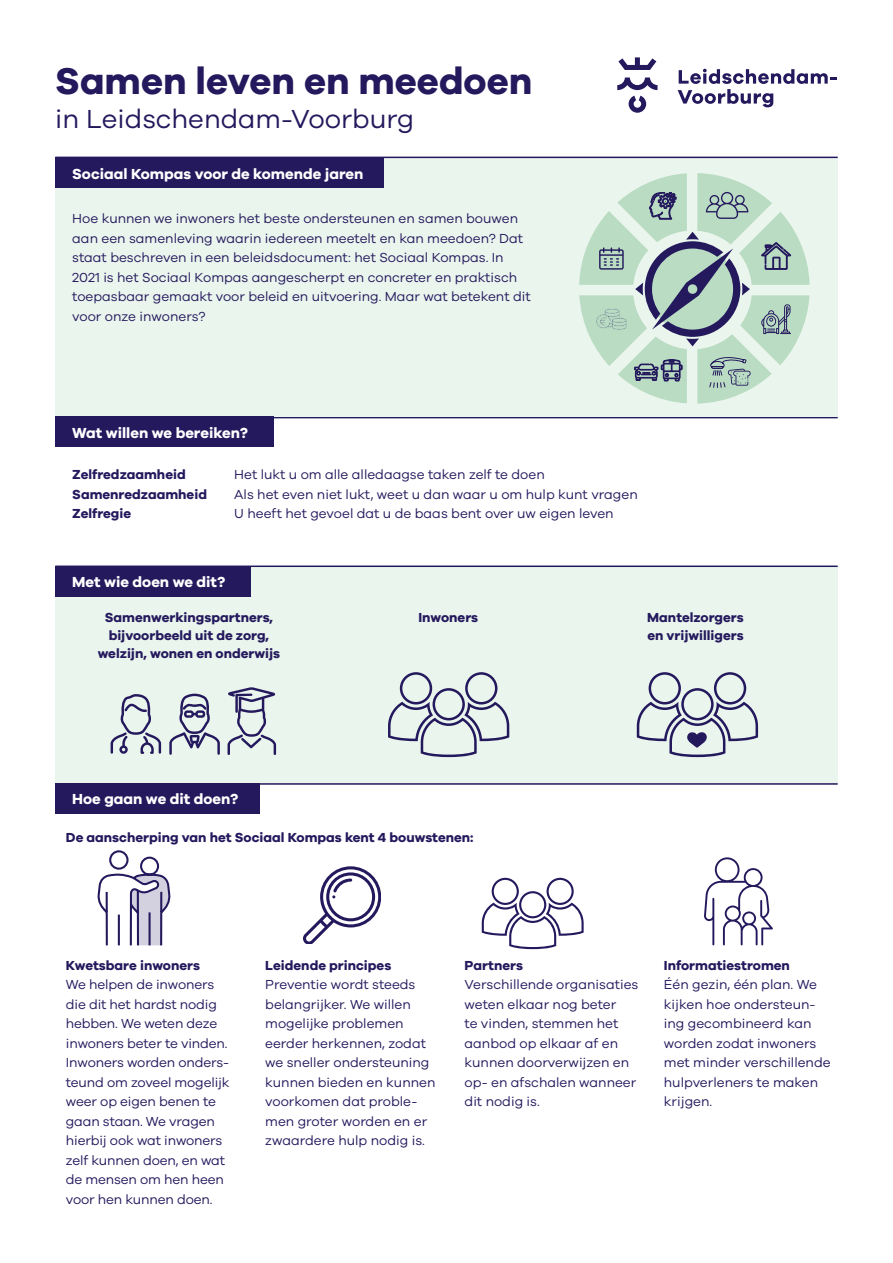
<style>
.page{position:relative;width:893px;height:1263px;background:#fff}
.page>*{position:absolute;margin:0;border:0;box-sizing:border-box;transform-origin:0 0}
.t1{font:700 38.25px "Galano Grotesque";color:#24195d}
.t2{font:27px "Galano Grotesque";color:#24195d}
.t3{font:700 15px "Galano Grotesque";color:#fff}
.t4{font:13.5px/19.5px "Galano Grotesque";color:#24195d}
.t5{font:700 13.5px/18px "Galano Grotesque";color:#24195d;text-align:center}
</style>
<div class="page">
<hr style="left:55px;top:417px;width:783px;height:1px;background:#24195d">
<div style="left:55px;top:158px;width:783px;height:259px;background:#eaf5ed"></div>
<div style="left:55px;top:566px;width:783px;height:218px;background:#eaf5ed"></div>
<div style="left:55px;top:158px;width:329px;height:30px;background:#24195d"></div>
<div style="left:55px;top:566px;width:196px;height:30px;background:#24195d"></div>
<div style="left:55px;top:417px;width:219px;height:30px;background:#24195d"></div>
<div style="left:55px;top:783px;width:204px;height:30px;background:#24195d"></div>
<svg style="left:629px;top:96px;width:17px;height:17px"></svg>
<svg style="left:617px;top:78px;width:40px;height:12px"></svg>
<svg style="left:618px;top:57px;width:38px;height:13px"></svg>
<svg style="left:678px;top:69px;width:159px;height:38px"></svg>
<hr style="left:55px;top:157px;width:783px;height:1px;background:#24195d">
<hr style="left:55px;top:565px;width:783px;height:2px;background:#24195d">
<hr style="left:55px;top:783px;width:783px;height:2px;background:#24195d">
<svg style="left:579px;top:173px;width:231px;height:231px"></svg>
<svg style="left:635px;top:232px;width:115px;height:114px"></svg>
<svg style="left:706px;top:192px;width:42px;height:27px"></svg>
<svg style="left:761px;top:242px;width:30px;height:28px"></svg>
<svg style="left:634px;top:359px;width:48px;height:22px"></svg>
<svg style="left:596px;top:308px;width:31px;height:22px"></svg>
<svg style="left:599px;top:247px;width:25px;height:23px"></svg>
<svg style="left:649px;top:192px;width:27px;height:27px"></svg>
<svg style="left:709px;top:355px;width:42px;height:33px"></svg>
<svg style="left:388px;top:672px;width:121px;height:85px"></svg>
<svg style="left:637px;top:672px;width:121px;height:85px"></svg>
<svg style="left:482px;top:878px;width:102px;height:71px"></svg>
<svg style="left:228px;top:687px;width:48px;height:68px"></svg>
<svg style="left:172px;top:694px;width:48px;height:61px"></svg>
<svg style="left:96px;top:156px;width:76px;height:790px"></svg>
<svg style="left:303px;top:866px;width:77px;height:78px"></svg>
<svg style="left:704px;top:857px;width:69px;height:88px"></svg>
<h3 class="t1" style="left:55px;top:57px;width:479px">Samen leven en meedoen</h3>
<h3 class="t2" style="left:55px;top:102px;width:361px">in Leidschendam-Voorburg</h3>
<p class="t3" style="left:72px;top:164px;width:293px">Sociaal Kompas voor de komende jaren</p>
<h3 class="t4" style="left:72px;top:208px;width:460px">Hoe kunnen we inwoners het beste ondersteunen en samen bouwen aan een samenleving waarin iedereen meetelt en kan meedoen? Dat staat beschreven in een beleidsdocument: het Sociaal Kompas. In 2021 is het Sociaal Kompas aangescherpt en concreter en praktisch toepasbaar gemaakt voor beleid en uitvoering. Maar wat betekent dit voor onze inwoners?</h3>
<p class="t3" style="left:72px;top:423px;width:177px">Wat willen we bereiken?</p>
<h3 class="t5" style="left:72px;top:465px;width:115px">Zelfredzaamheid</h3>
<h3 class="t4" style="left:234px;top:465px;width:312px">Het lukt u om alle alledaagse taken zelf te doen</h3>
<h3 class="t5" style="left:72px;top:485px;width:136px">Samenredzaamheid</h3>
<h3 class="t4" style="left:234px;top:484px;width:405px">Als het even niet lukt, weet u dan waar u om hulp kunt vragen</h3>
<h3 class="t5" style="left:72px;top:504px;width:60px">Zelfregie</h3>
<h3 class="t4" style="left:234px;top:504px;width:381px">U heeft het gevoel dat u de baas bent over uw eigen leven</h3>
<p class="t3" style="left:72px;top:573px;width:155px">Met wie doen we dit?</p>
<h3 class="t5" style="left:98px;top:608px;width:184px">Samenwerkingspartners, bijvoorbeeld uit de zorg, welzijn, wonen en onderwijs</h3>
<h3 class="t5" style="left:418px;top:608px;width:61px">Inwoners</h3>
<h3 class="t5" style="left:647px;top:608px;width:98px">Mantelzorgers</h3>
<h3 class="t5" style="left:647px;top:626px;width:98px">en vrijwilligers</h3>
<p class="t3" style="left:72px;top:790px;width:167px">Hoe gaan we dit doen?</p>
<h3 class="t5" style="left:66px;top:828px;width:409px">De aanscherping van het Sociaal Kompas kent 4 bouwstenen:</h3>
<h3 class="t5" style="left:66px;top:955px;width:136px">Kwetsbare inwoners</h3>
<h3 class="t4" style="left:66px;top:974px;width:165px">We helpen de inwoners die dit het hardst nodig hebben. We weten deze inwoners beter te vinden.<br>Inwoners worden onders&shy;teund om zoveel mogelijk weer op eigen benen te gaan staan. We vragen hierbij ook wat inwoners zelf kunnen doen, en wat de mensen om hen heen voor hen kunnen doen.</h3>
<h3 class="t5" style="left:265px;top:955px;width:128px">Leidende principes</h3>
<h3 class="t4" style="left:265px;top:974px;width:172px">Preventie wordt steeds belangrijker. We willen mogelijke problemen eerder herkennen, zodat we sneller ondersteuning kunnen bieden en kunnen voorkomen dat proble&shy;men groter worden en er zwaardere hulp nodig is.</h3>
<h3 class="t5" style="left:465px;top:955px;width:60px">Partners</h3>
<h3 class="t4" style="left:465px;top:974px;width:175px">Verschillende organisaties weten elkaar nog beter<br>te vinden, stemmen het aanbod op elkaar af en kunnen doorverwijzen en op- en afschalen wanneer dit nodig is.</h3>
<h3 class="t5" style="left:664px;top:955px;width:128px">Informatiestromen</h3>
<h3 class="t4" style="left:664px;top:974px;width:168px">Één gezin, één plan. We kijken hoe ondersteun&shy;ing gecombineerd kan worden zodat inwoners met minder verschillende hulpverleners te maken krijgen.</h3>
</div>
